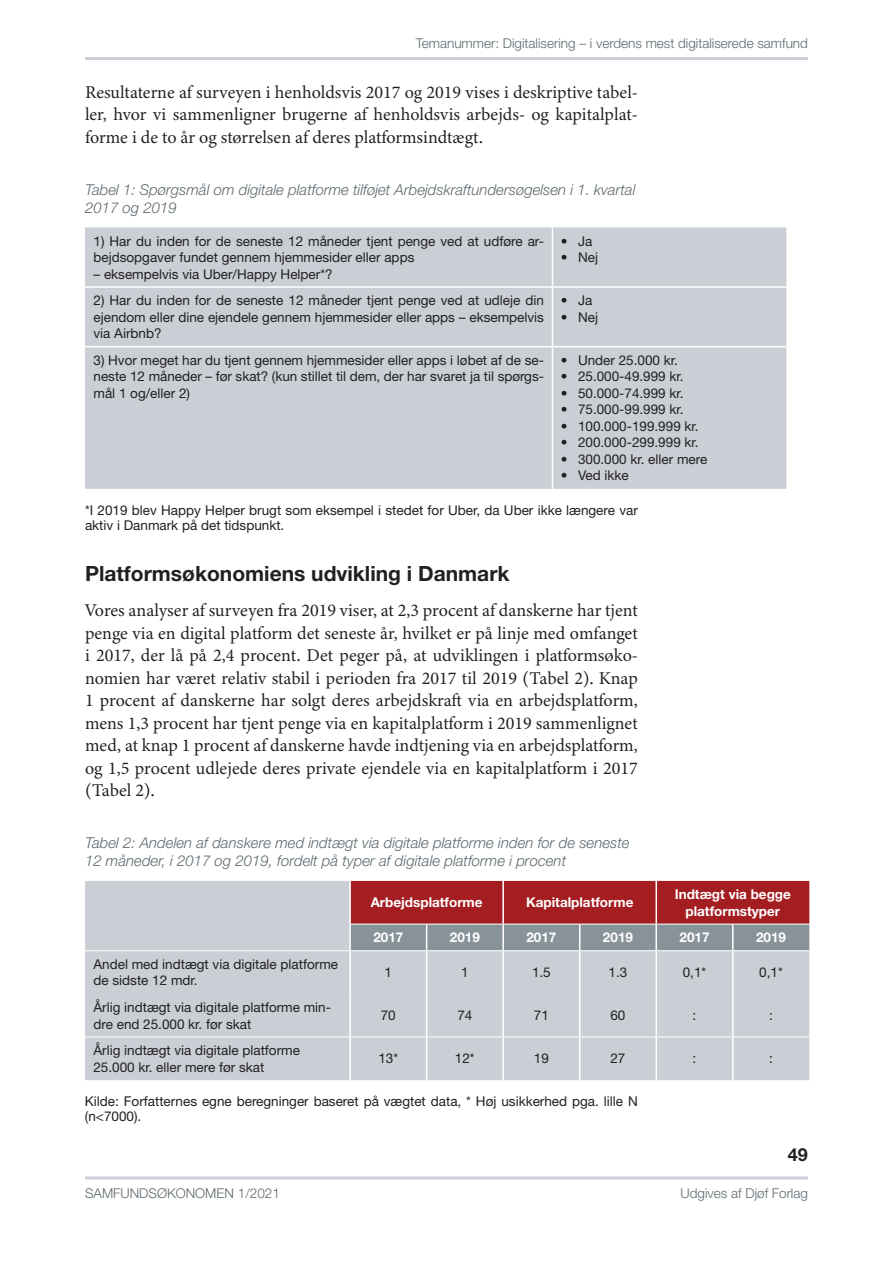
<style>
.page{position:relative;width:893px;height:1263px;background:#fff}
.page>*{position:absolute;margin:0;border:0;box-sizing:border-box;transform-origin:0 0}
.t1{font:700 21px "Helvetica Neue LT Std";color:#231f20}
.t2{font:18px/22.5px "Minion 3";letter-spacing:-.005em;color:#231f20;text-align:justify}
.t3{font:700 18px "Helvetica Neue LT Std";color:#231f20}
.t4{font:italic 300 15px/18px "Helvetica Neue LT Std";color:#5e696f}
.t5{font:13.5px/16.5px "Helvetica Neue LT Std";color:#231f20}
.t6{font:300 13.5px "Helvetica Neue LT Std";color:#5e696f}
.t7{font:700 13.5px/16.5px "Helvetica Neue LT Std";color:#fff;text-align:center}
</style>
<div class="page">
<hr style="left:85px;top:1176px;width:723px;height:3px;background:#c9cfd4">
<hr style="left:85px;top:57px;width:723px;height:3px;background:#c9cfd4">
<div style="left:85px;top:227px;width:701px;height:262px;background:#c9cfd4"></div>
<hr style="left:552px;top:227px;width:1px;height:59px;background:#fff">
<hr style="left:85px;top:286px;width:467px;height:2px;background:#fff">
<hr style="left:552px;top:286px;width:234px;height:2px;background:#fff">
<hr style="left:552px;top:288px;width:1px;height:58px;background:#fff">
<hr style="left:85px;top:346px;width:467px;height:1px;background:#fff">
<hr style="left:552px;top:346px;width:234px;height:1px;background:#fff">
<hr style="left:552px;top:347px;width:1px;height:142px;background:#fff">
<div style="left:85px;top:881px;width:724px;height:199px;background:#c9cfd4"></div>
<hr style="left:349px;top:881px;width:2px;height:43px;background:#fff">
<hr style="left:349px;top:924px;width:2px;height:26px;background:#fff">
<svg style="left:350px;top:881px;width:459px;height:69px;background:#9b4c50"></svg>
<hr style="left:655px;top:924px;width:2px;height:26px;background:#fff">
<hr style="left:732px;top:924px;width:2px;height:26px;background:#fff">
<hr style="left:85px;top:950px;width:265px;height:1px;background:#fff">
<hr style="left:350px;top:950px;width:77px;height:1px;background:#fff">
<hr style="left:427px;top:950px;width:76px;height:1px;background:#fff">
<hr style="left:503px;top:950px;width:77px;height:1px;background:#fff">
<hr style="left:580px;top:950px;width:76px;height:1px;background:#fff">
<hr style="left:656px;top:950px;width:77px;height:1px;background:#fff">
<hr style="left:733px;top:950px;width:76px;height:1px;background:#fff">
<hr style="left:85px;top:1037px;width:265px;height:1px;background:#fff">
<hr style="left:350px;top:1037px;width:77px;height:1px;background:#fff">
<hr style="left:427px;top:1037px;width:76px;height:1px;background:#fff">
<hr style="left:503px;top:1037px;width:77px;height:1px;background:#fff">
<hr style="left:580px;top:1037px;width:76px;height:1px;background:#fff">
<hr style="left:656px;top:1037px;width:77px;height:1px;background:#fff">
<hr style="left:733px;top:1037px;width:76px;height:1px;background:#fff">
<hr style="left:349px;top:951px;width:2px;height:43px;background:#fff">
<hr style="left:426px;top:951px;width:1px;height:43px;background:#fff">
<hr style="left:502px;top:951px;width:2px;height:43px;background:#fff">
<hr style="left:579px;top:951px;width:1px;height:43px;background:#fff">
<hr style="left:655px;top:951px;width:2px;height:43px;background:#fff">
<hr style="left:732px;top:951px;width:2px;height:43px;background:#fff">
<hr style="left:349px;top:994px;width:2px;height:43px;background:#fff">
<hr style="left:426px;top:994px;width:1px;height:43px;background:#fff">
<hr style="left:502px;top:994px;width:2px;height:43px;background:#fff">
<hr style="left:579px;top:994px;width:1px;height:43px;background:#fff">
<hr style="left:655px;top:994px;width:2px;height:43px;background:#fff">
<hr style="left:732px;top:994px;width:2px;height:43px;background:#fff">
<hr style="left:349px;top:1037px;width:2px;height:43px;background:#fff">
<hr style="left:426px;top:1037px;width:1px;height:43px;background:#fff">
<hr style="left:502px;top:1037px;width:2px;height:43px;background:#fff">
<hr style="left:579px;top:1037px;width:1px;height:43px;background:#fff">
<hr style="left:655px;top:1037px;width:2px;height:43px;background:#fff">
<hr style="left:732px;top:1037px;width:2px;height:43px;background:#fff">
<p class="t6" style="left:416px;top:35px;width:394px">Temanummer: Digitalisering – i verdens mest digitaliserede samfund</p>
<h2 class="t2" style="left:85px;top:81px;width:554px">Resultaterne af surveyen i henholdsvis 2017 og 2019 vises i deskriptive tabel&shy;ler, hvor vi sammenligner brugerne af henholdsvis arbejds- og kapitalplat&shy;forme i de to år og størrelsen af deres platformsindtægt.</h2>
<p class="t4" style="left:85px;top:180px;width:552px">Tabel 1: Spørgsmål om digitale platforme tilføjet Arbejdskraftundersøgelsen i 1. kvartal<br>2017 og 2019</p>
<p class="t5" style="left:94px;top:232px;width:452px">1) Har du inden for de seneste 12 måneder tjent penge ved at udføre ar&shy;bejdsopgaver fundet gennem hjemmesider eller apps</p>
<p class="t5" style="left:94px;top:265px;width:241px">– eksempelvis via Uber/Happy Helper*?</p>
<p class="t5" style="left:561px;top:232px;width:33px">• Ja</p>
<p class="t5" style="left:561px;top:249px;width:39px">• Nej</p>
<p class="t5" style="left:94px;top:292px;width:452px;text-align:justify">2) Har du inden for de seneste 12 måneder tjent penge ved at udleje din ejendom eller dine ejendele gennem hjemmesider eller apps – eksempelvis via Airbnb?</p>
<p class="t5" style="left:561px;top:292px;width:33px">• Ja</p>
<p class="t5" style="left:561px;top:308px;width:39px">• Nej</p>
<p class="t5" style="left:94px;top:352px;width:452px;text-align:justify">3) Hvor meget har du tjent gennem hjemmesider eller apps i løbet af de se&shy;neste 12 måneder – før skat? (kun stillet til dem, der har svaret ja til spørgs&shy;mål 1 og/eller 2)</p>
<p class="t5" style="left:561px;top:352px;width:118px">• Under 25.000 kr.</p>
<p class="t5" style="left:561px;top:368px;width:124px">• 25.000-49.999 kr.</p>
<p class="t5" style="left:561px;top:385px;width:124px">• 50.000-74.999 kr.</p>
<p class="t5" style="left:561px;top:401px;width:124px">• 75.000-99.999 kr.</p>
<p class="t5" style="left:561px;top:418px;width:139px">• 100.000-199.999 kr.</p>
<p class="t5" style="left:561px;top:434px;width:139px">• 200.000-299.999 kr.</p>
<p class="t5" style="left:561px;top:451px;width:148px">• 300.000 kr. eller mere</p>
<p class="t5" style="left:561px;top:467px;width:69px">• Ved ikke</p>
<p class="t5" style="left:85px;top:502px;width:554px;line-height:15px">*I 2019 blev Happy Helper brugt som eksempel i stedet for Uber, da Uber ikke længere var aktiv i Danmark på det tidspunkt.</p>
<h1 class="t1" style="left:85px;top:561px;width:426px">Platformsøkonomiens udvikling i Danmark</h1>
<p class="t2" style="left:85px;top:599px;width:554px">Vores analyser af surveyen fra 2019 viser, at 2,3 procent af danskerne har tjent penge via en digital platform det seneste år, hvilket er på linje med omfanget i 2017, der lå på 2,4 procent. Det peger på, at udviklingen i platformsøko&shy;nomien har været relativ stabil i perioden fra 2017 til 2019 (Tabel 2). Knap 1 procent af danskerne har solgt deres arbejdskraft via en arbejdsplatform, mens 1,3 procent har tjent penge via en kapitalplatform i 2019 sammenlignet med, at knap 1 procent af danskerne havde indtjening via en arbejdsplatform, og 1,5 procent udlejede deres private ejendele via en kapitalplatform i 2017 (Tabel 2).</p>
<p class="t4" style="left:85px;top:834px;width:546px">Tabel 2: Andelen af danskere med indtægt via digitale platforme inden for de seneste<br>12 måneder, i 2017 og 2019, fordelt på typer af digitale platforme i procent</p>
<p class="t7" style="left:371px;top:894px;width:113px">Arbejdsplatforme</p>
<p class="t7" style="left:526px;top:894px;width:109px">Kapitalplatforme</p>
<p class="t7" style="left:675px;top:886px;width:118px">Indtægt via begge platformstyper</p>
<p class="t7" style="left:373px;top:929px;width:32px">2017</p>
<p class="t7" style="left:450px;top:929px;width:32px">2019</p>
<p class="t7" style="left:526px;top:929px;width:32px">2017</p>
<p class="t7" style="left:603px;top:929px;width:32px">2019</p>
<p class="t7" style="left:679px;top:929px;width:32px">2017</p>
<p class="t7" style="left:756px;top:929px;width:32px">2019</p>
<p class="t5" style="left:94px;top:956px;width:246px">Andel med indtægt via digitale platforme de sidste 12 mdr.</p>
<p class="t5" style="left:385px;top:964px;width:9px">1</p>
<p class="t5" style="left:461px;top:964px;width:9px">1</p>
<p class="t5" style="left:532px;top:964px;width:20px">1.5</p>
<p class="t5" style="left:609px;top:964px;width:20px">1.3</p>
<p class="t5" style="left:683px;top:964px;width:25px">0,1*</p>
<p class="t5" style="left:759px;top:964px;width:25px">0,1*</p>
<p class="t5" style="left:93px;top:999px;width:239px">Årlig indtægt via digitale platforme min&shy;dre end 25.000 kr. før skat</p>
<p class="t5" style="left:381px;top:1007px;width:17px">70</p>
<p class="t5" style="left:457px;top:1007px;width:17px">74</p>
<p class="t5" style="left:534px;top:1007px;width:17px">71</p>
<p class="t5" style="left:610px;top:1007px;width:17px">60</p>
<p class="t5" style="left:693px;top:1007px;width:5px">:</p>
<p class="t5" style="left:769px;top:1007px;width:5px">:</p>
<p class="t5" style="left:93px;top:1042px;width:208px">Årlig indtægt via digitale platforme<br>25.000 kr. eller mere før skat</p>
<p class="t5" style="left:378px;top:1050px;width:21px">13*</p>
<p class="t5" style="left:455px;top:1050px;width:21px">12*</p>
<p class="t5" style="left:534px;top:1050px;width:17px">19</p>
<p class="t5" style="left:610px;top:1050px;width:17px">27</p>
<p class="t5" style="left:693px;top:1050px;width:5px">:</p>
<p class="t5" style="left:769px;top:1050px;width:5px">:</p>
<p class="t5" style="left:85px;top:1094px;width:554px;line-height:15px">Kilde: Forfatternes egne beregninger baseret på vægtet data, * Høj usikkerhed pga. lille N (n&lt;7000).</p>
<h2 class="t3" style="left:788px;top:1143px;width:22px">49</h2>
<p class="t6" style="left:85px;top:1185px;width:196px">SAMFUNDSØKONOMEN 1/2021</p>
<p class="t6" style="left:681px;top:1185px;width:129px">Udgives af Djøf Forlag</p>
</div>
